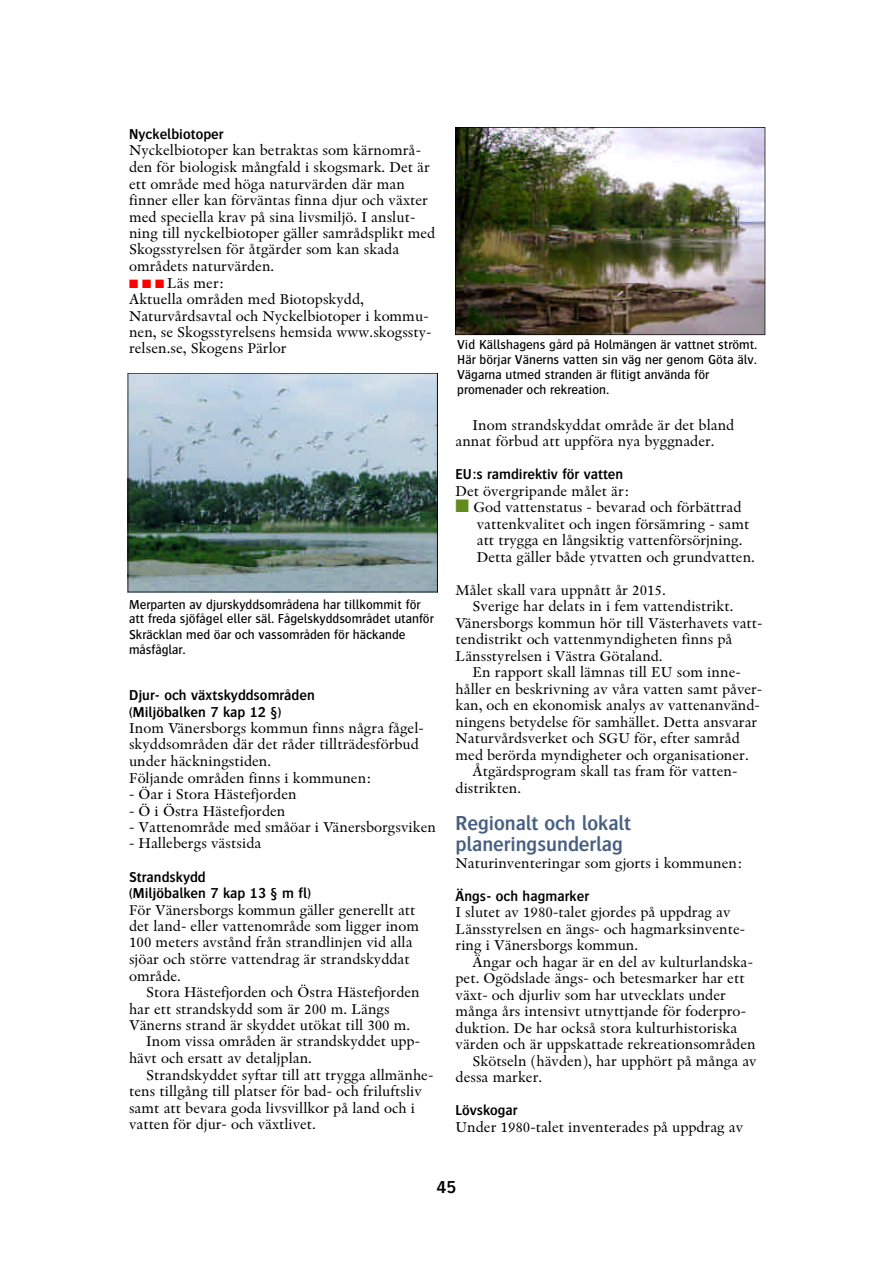
<style>
.page{position:relative;width:894px;height:1263px;background:#fff}
.page>*{position:absolute;margin:0;border:0;box-sizing:border-box;transform-origin:0 0}
.t1{font:600 21px/21px "Bosis";color:#476081}
.t2{font:600 18px "Bosis";color:#000}
.t3{font:15px/16.5px "Indigo";color:#000}
.t4{font:600 15px/16.5px "Bosis";color:#000}
.t5{font:500 13.5px/15px "Bosis";color:#000}
.s1{color:#f00}
.s2{color:#618b1c}
</style>
<div class="page">
<img style="left:455px;top:127px;width:310px;height:208px">
<img style="left:128px;top:373px;width:310px;height:219px">
<p class="t4" style="left:129px;top:126px;width:96px">Nyckelbiotoper</p>
<p class="t3" style="left:129px;top:142px;width:308px">Nyckelbiotoper kan betraktas som kärnområ&shy;den för biologisk mångfald i skogsmark. Det är ett område med höga naturvärden där man finner eller kan förväntas finna djur och växter med speciella krav på sina livsmiljö. I anslut&shy;ning till nyckelbiotoper gäller samrådsplikt med Skogsstyrelsen för åtgärder som kan skada områdets naturvärden.</p>
<p class="t3" style="left:129px;top:274px;width:304px"><span class="s1">■</span> <span class="s1">■</span> <span class="s1">■</span> Läs mer:<br>Aktuella områden med Biotopskydd, Naturvårdsavtal och Nyckelbiotoper i kommu&shy;nen, se Skogsstyrelsens hemsida www.skogssty&shy;relsen.se, Skogens Pärlor</p>
<p class="t5" style="left:129px;top:596px;width:306px">Merparten av djurskyddsområdena har tillkommit för att freda sjöfågel eller säl. Fågelskyddsområdet utanför Skräcklan med öar och vassområden för häckande måsfåglar.</p>
<p class="t4" style="left:129px;top:686px;width:187px">Djur- och växtskyddsområden (Miljöbalken 7 kap 12 §)</p>
<p class="t3" style="left:129px;top:720px;width:296px">Inom Vänersborgs kommun finns några fågel&shy;skyddsområden där det råder tillträdesförbud under häckningstiden.<br>Följande områden finns i kommunen:</p>
<p class="t3" style="left:129px;top:786px;width:169px">- Öar i Stora Hästefjorden</p>
<p class="t3" style="left:129px;top:802px;width:158px">- Ö i Östra Hästefjorden</p>
<p class="t3" style="left:129px;top:819px;width:308px">- Vattenområde med småöar i Vänersborgsviken</p>
<p class="t3" style="left:129px;top:835px;width:134px">- Hallebergs västsida</p>
<p class="t4" style="left:129px;top:868px;width:183px">Strandskydd<br>(Miljöbalken 7 kap 13 § m fl)</p>
<p class="t3" style="left:129px;top:901px;width:292px">För Vänersborgs kommun gäller generellt att det land- eller vattenområde som ligger inom 100 meters avstånd från strandlinjen vid alla sjöar och större vattendrag är strandskyddat område.</p>
<p class="t3" style="left:146px;top:984px;width:275px">Stora Hästefjorden och Östra Hästefjorden</p>
<p class="t3" style="left:129px;top:1000px;width:262px">har ett strandskydd som är 200 m. Längs</p>
<p class="t3" style="left:129px;top:1017px;width:283px">Vänerns strand är skyddet utökat till 300 m.</p>
<p class="t3" style="left:146px;top:1033px;width:275px">Inom vissa områden är strandskyddet upp-</p>
<p class="t3" style="left:129px;top:1050px;width:184px">hävt och ersatt av detaljplan.</p>
<p class="t3" style="left:146px;top:1066px;width:289px">Strandskyddet syftar till att trygga allmänhe-</p>
<p class="t3" style="left:129px;top:1083px;width:295px">tens tillgång till platser för bad- och friluftsliv</p>
<p class="t3" style="left:129px;top:1099px;width:288px">samt att bevara goda livsvillkor på land och i</p>
<p class="t3" style="left:129px;top:1116px;width:188px">vatten för djur- och växtlivet.</p>
<p class="t5" style="left:457px;top:337px;width:302px">Vid Källshagens gård på Holmängen är vattnet strömt.<br>Här börjar Vänerns vatten sin väg ner genom Göta älv.<br>Vägarna utmed stranden är flitigt använda för promenader och rekreation.</p>
<p class="t3" style="left:456px;top:417px;width:280px;text-indent:17px">Inom strandskyddat område är det bland annat förbud att uppföra nya byggnader.</p>
<p class="t4" style="left:456px;top:466px;width:169px">EU:s ramdirektiv för vatten</p>
<p class="t3" style="left:456px;top:483px;width:175px">Det övergripande målet är:</p>
<p class="t3" style="left:477px;top:499px;width:280px;text-indent:-21px"><span class="s2">■</span> God vattenstatus - bevarad och förbättrad vattenkvalitet och ingen försämring - samt att trygga en långsiktig vattenförsörjning.<br>Detta gäller både ytvatten och grundvatten.</p>
<p class="t3" style="left:456px;top:582px;width:212px">Målet skall vara uppnått år 2015.</p>
<p class="t3" style="left:472px;top:598px;width:263px">Sverige har delats in i fem vattendistrikt.</p>
<p class="t3" style="left:456px;top:615px;width:308px">Vänersborgs kommun hör till Västerhavets vatt-</p>
<p class="t3" style="left:456px;top:631px;width:278px">tendistrikt och vattenmyndigheten finns på</p>
<p class="t3" style="left:456px;top:648px;width:209px">Länsstyrelsen i Västra Götaland.</p>
<p class="t3" style="left:472px;top:664px;width:270px">En rapport skall lämnas till EU som inne-</p>
<p class="t3" style="left:456px;top:681px;width:308px">håller en beskrivning av våra vatten samt påver-</p>
<p class="t3" style="left:456px;top:697px;width:306px">kan, och en ekonomisk analys av vattenanvänd-</p>
<p class="t3" style="left:456px;top:714px;width:303px">ningens betydelse för samhället. Detta ansvarar</p>
<p class="t3" style="left:456px;top:730px;width:286px">Naturvårdsverket och SGU för, efter samråd</p>
<p class="t3" style="left:456px;top:747px;width:295px">med berörda myndigheter och organisationer.</p>
<p class="t3" style="left:472px;top:763px;width:266px">Åtgärdsprogram skall tas fram för vatten-</p>
<p class="t3" style="left:456px;top:780px;width:67px">distrikten.</p>
<h1 class="t1" style="left:456px;top:812px;width:177px">Regionalt och lokalt planeringsunderlag</h1>
<p class="t3" style="left:456px;top:855px;width:288px">Naturinventeringar som gjorts i kommunen:</p>
<p class="t4" style="left:456px;top:887px;width:135px">Ängs- och hagmarker</p>
<p class="t3" style="left:456px;top:904px;width:291px">I slutet av 1980-talet gjordes på uppdrag av<br>Länsstyrelsen en ängs- och hagmarksinvente&shy;ring i Vänersborgs kommun.</p>
<p class="t3" style="left:472px;top:954px;width:282px">Ängar och hagar är en del av kulturlandska-</p>
<p class="t3" style="left:456px;top:970px;width:291px">pet. Ogödslade ängs- och betesmarker har ett</p>
<p class="t3" style="left:456px;top:987px;width:272px">växt- och djurliv som har utvecklats under</p>
<p class="t3" style="left:456px;top:1003px;width:292px">många års intensivt utnyttjande för foderpro-</p>
<p class="t3" style="left:456px;top:1020px;width:283px">duktion. De har också stora kulturhistoriska</p>
<p class="t3" style="left:456px;top:1036px;width:302px">värden och är uppskattade rekreationsområden</p>
<p class="t3" style="left:472px;top:1053px;width:286px">Skötseln (hävden), har upphört på många av</p>
<p class="t3" style="left:456px;top:1069px;width:88px">dessa marker.</p>
<p class="t4" style="left:456px;top:1102px;width:64px">Lövskogar</p>
<p class="t3" style="left:456px;top:1119px;width:289px">Under 1980-talet inventerades på uppdrag av</p>
<p class="t2" style="left:437px;top:1177px;width:21px">45</p>
</div>
